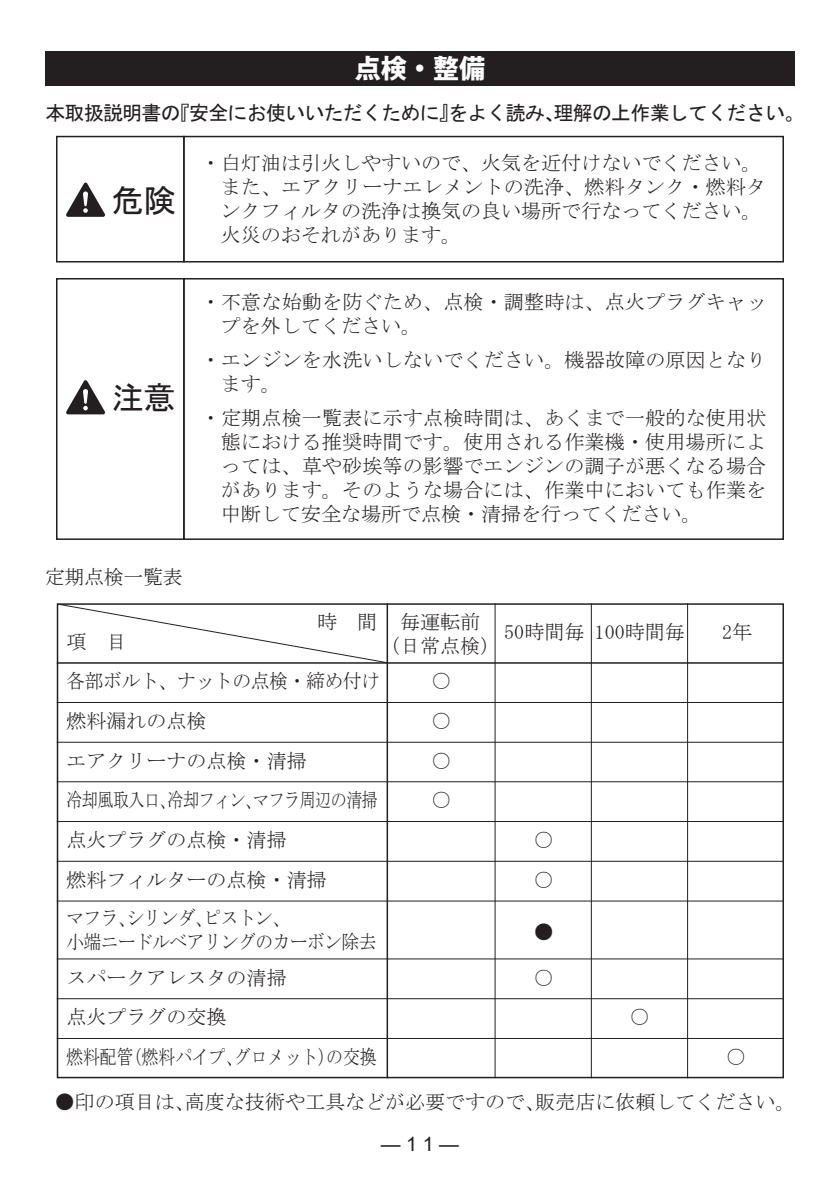
<style>
.page{position:relative;width:840px;height:1191px;background:#fff}
.page>*{position:absolute;margin:0;border:0;box-sizing:border-box;transform-origin:0 0}
.t1{font:32px "MS Gothic";color:#231f20}
.t2{font:800 26px "Koz Go Pr 6 N";color:#fff}
.t3{font:20px/24px "MS Mincho";color:#231f20}
.t4{font:20px/39.6px "MS Mincho";color:#231f20;scale:.94 1}
.t5{font:20px "MS Gothic";letter-spacing:-.04em;color:#231f20}
.t6{font:20px/24px "MS Mincho";letter-spacing:-.025em;color:#231f20;scale:.88 1}
.t7{font:19.8px "MS Gothic";color:#231f20}
.s1{font-family:"Arial"}
</style>
<div class="page">
<div style="left:56px;top:278px;width:128px;height:262px;border:2px solid #231f20"></div>
<svg style="left:66px;top:380px;width:39px;height:34px"></svg>
<div style="left:183px;top:278px;width:600px;height:262px;border:2px solid #231f20"></div>
<div style="left:45px;top:51px;width:749px;height:34px;background:#231f20"></div>
<div style="left:56px;top:136px;width:128px;height:126px;border:2px solid #231f20"></div>
<svg style="left:66px;top:183px;width:39px;height:34px"></svg>
<div style="left:183px;top:136px;width:600px;height:126px;border:2px solid #231f20"></div>
<hr style="left:57px;top:662px;width:726px;height:1px;background:#231f20">
<hr style="left:57px;top:702px;width:726px;height:1px;background:#231f20">
<hr style="left:57px;top:742px;width:726px;height:1px;background:#231f20">
<hr style="left:57px;top:781px;width:726px;height:1px;background:#231f20">
<hr style="left:57px;top:821px;width:726px;height:1px;background:#231f20">
<hr style="left:57px;top:861px;width:726px;height:1px;background:#231f20">
<hr style="left:57px;top:900px;width:726px;height:1px;background:#231f20">
<hr style="left:57px;top:958px;width:726px;height:1px;background:#231f20">
<hr style="left:57px;top:998px;width:726px;height:1px;background:#231f20">
<hr style="left:57px;top:1038px;width:726px;height:1px;background:#231f20">
<svg style="left:57px;top:603px;width:631px;height:476px"></svg>
<h2 class="t2" style="left:355px;top:54px;width:131px">点検・整備</h2>
<p class="t5" style="left:45px;top:103px;width:759px">本取扱説明書の『安全にお使いいただくために』をよく読み、理解の上作業してください。</p>
<h1 class="t1" style="left:112px;top:184px;width:65px">危険</h1>
<h1 class="t1" style="left:112px;top:382px;width:65px">注意</h1>
<p class="t3" style="left:45px;top:565px;width:140px">定期点検一覧表</p>
<p class="t3" style="left:221px;top:150px;width:546px;text-indent:-20px">・白灯油は引火しやすいので、火気を近付けないでください。また、エアクリーナエレメントの洗浄、燃料タンク・燃料タンクフィルタの洗浄は換気の良い場所で行なってください。火災のおそれがあります。</p>
<p class="t3" style="left:221px;top:289px;width:546px;text-indent:-20px">・不意な始動を防ぐため、点検・調整時は、点火プラグキャップを外してください。</p>
<p class="t3" style="left:221px;top:347px;width:546px;text-indent:-20px">・エンジンを水洗いしないでください。機器故障の原因となります。</p>
<p class="t3" style="left:221px;top:405px;width:546px;text-align:justify;text-indent:-20px">・定期点検一覧表に示す点検時間は、あくまで一般的な使用状態における推奨時間です。使用される作業機・使用場所によっては、草や砂埃等の影響でエンジンの調子が悪くなる場合があります。そのような場合には、作業中においても作業を中断して安全な場所で点検・清掃を行ってください。</p>
<p class="t3" style="left:66px;top:629px;width:61px">項 目</p>
<p class="t3" style="left:317px;top:609px;width:61px">時 間</p>
<p class="t4" style="left:66px;top:661px;width:335px">各部ボルト、ナットの点検・締め付け燃料漏れの点検<br>エアクリーナの点検・清掃<br>冷却風取入口、冷却フィン、マフラ周辺の清掃点火プラグの点検・清掃<br>燃料フィルターの点検・清掃</p>
<p class="t6" style="left:66px;top:905px;width:353px">マフラ、シリンダ、ピストン、<br>小端ニードルベアリングのカーボン除去</p>
<p class="t3" style="left:66px;top:957px;width:311px;line-height:39.6px">スパークアレスタの清掃<br>点火プラグの交換<br>燃料配管（燃料パイプ、グロメット）の交換</p>
<p class="t3" style="left:380px;top:610px;width:121px;text-align:center">毎運転前<br>（日常点検）</p>
<p class="t3" style="left:431px;top:661px;width:22px;line-height:39.6px;text-align:justify">○ ○ ○ ○</p>
<p class="t3" style="left:504px;top:619px;width:81px">50時間毎</p>
<p class="t3" style="left:594px;top:619px;width:91px">100時間毎</p>
<p class="t3" style="left:533px;top:820px;width:21px;line-height:39.6px">○ ○</p>
<p class="t3" style="left:533px;top:919px;width:21px">●</p>
<p class="t3" style="left:533px;top:965px;width:21px">○</p>
<p class="t3" style="left:629px;top:1005px;width:21px">○</p>
<p class="t3" style="left:721px;top:619px;width:31px">2年</p>
<p class="t3" style="left:725px;top:1044px;width:21px">○</p>
<p class="t3" style="left:55px;top:1089px;width:742px">●印の項目は、高度な技術や工具などが必要ですので、販売店に依頼してください。</p>
<p class="t7" style="left:380px;top:1134px;width:80px">―<span class="s1">11</span>―</p>
</div>
